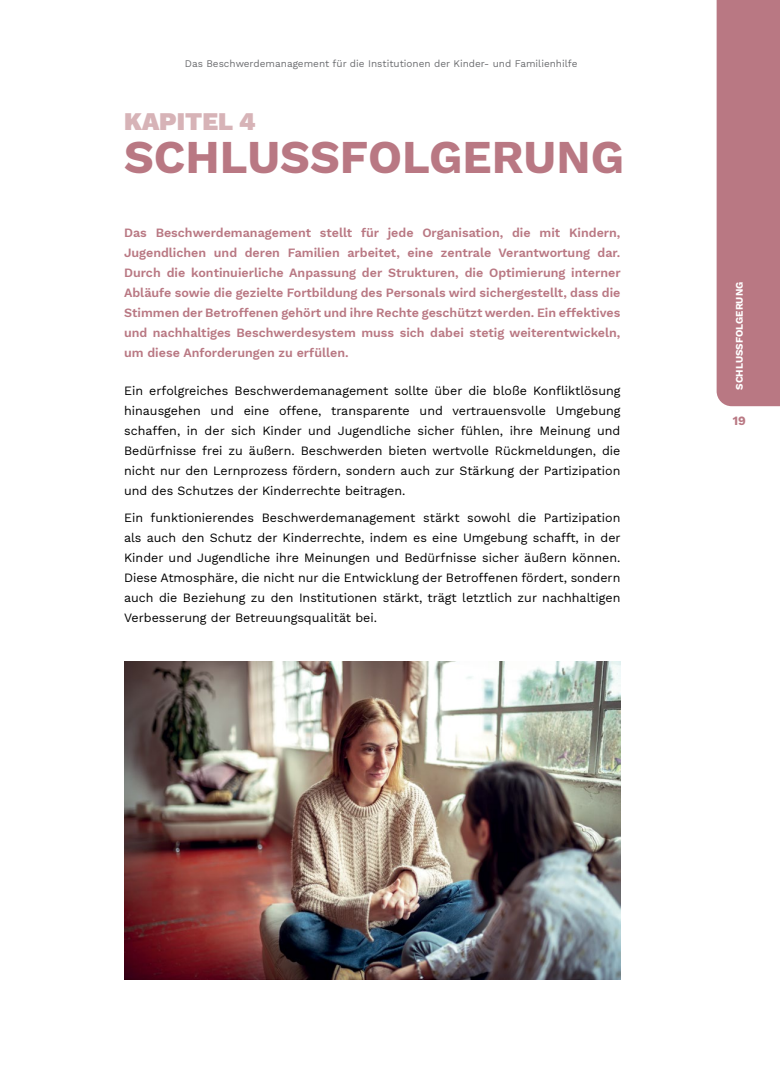
<style>
.page{position:relative;width:780px;height:1088px;background:#fff}
.page>*{position:absolute;margin:0;border:0;box-sizing:border-box;transform-origin:0 0}
.t1{font:700 46.25px "Work Sans";color:#b97883}
.t2{font:900 25px "Work Sans";color:#d7b3b7}
.Texte_courant{font:12.5px/20px "Work Sans";color:#000;text-align:justify}
.Texte_courant-2{font:600 12.5px/20px "Work Sans";color:#b97883;text-align:justify}
.t3{font:700 12.5px "Work Sans";color:#b97883}
.t4{font:10px "Work Sans";color:#6d6e71}
.t5{font:700 10px "Work Sans";color:#fff}
</style>
<div class="page">
<div style="left:716px;top:0;width:64px;height:406px;background:#b97883"></div>
<img style="left:124px;top:661px;width:496px;height:318px">
<p class="t4" style="left:185px;top:56px;width:394px">Das Beschwerdemanagement für die Institutionen der Kinder- und Familienhilfe</p>
<p class="t2" style="left:124px;top:102px;width:133px">KAPITEL 4</p>
<p class="t1" style="left:124px;top:122px;width:501px">SCHLUSSFOLGERUNG</p>
<p class="Texte_courant-2" style="left:124px;top:223px;width:498px">Das Beschwerdemanagement stellt für jede Organisation, die mit Kindern, Jugendlichen und deren Familien arbeitet, eine zentrale Verantwortung dar.<br>Durch die kontinuierliche Anpassung der Strukturen, die Optimierung interner Abläufe sowie die gezielte Fortbildung des Personals wird sichergestellt, dass die Stimmen der Betroffenen gehört und ihre Rechte geschützt werden. Ein effektives und nachhaltiges Beschwerdesystem muss sich dabei stetig weiterentwickeln, um diese Anforderungen zu erfüllen.</p>
<p class="Texte_courant" style="left:124px;top:380px;width:498px">Ein erfolgreiches Beschwerdemanagement sollte über die bloße Konfliktlösung hinausgehen und eine offene, transparente und vertrauensvolle Umgebung schaffen, in der sich Kinder und Jugendliche sicher fühlen, ihre Meinung und Bedürfnisse frei zu äußern. Beschwerden bieten wertvolle Rückmeldungen, die nicht nur den Lernprozess fördern, sondern auch zur Stärkung der Partizipation und des Schutzes der Kinderrechte beitragen.</p>
<p class="Texte_courant" style="left:124px;top:507px;width:498px">Ein funktionierendes Beschwerdemanagement stärkt sowohl die Partizipation als auch den Schutz der Kinderrechte, indem es eine Umgebung schafft, in der Kinder und Jugendliche ihre Meinungen und Bedürfnisse sicher äußern können.<br>Diese Atmosphäre, die nicht nur die Entwicklung der Betroffenen fördert, sondern auch die Beziehung zu den Institutionen stärkt, trägt letztlich zur nachhaltigen Verbesserung der Betreuungsqualität bei.</p>
<p class="t5" style="left:732px;top:390px;width:110px;rotate:-90deg">SCHLUSSFOLGERUNG</p>
<p class="t3" style="left:732px;top:411px;width:15px">19</p>
</div>
